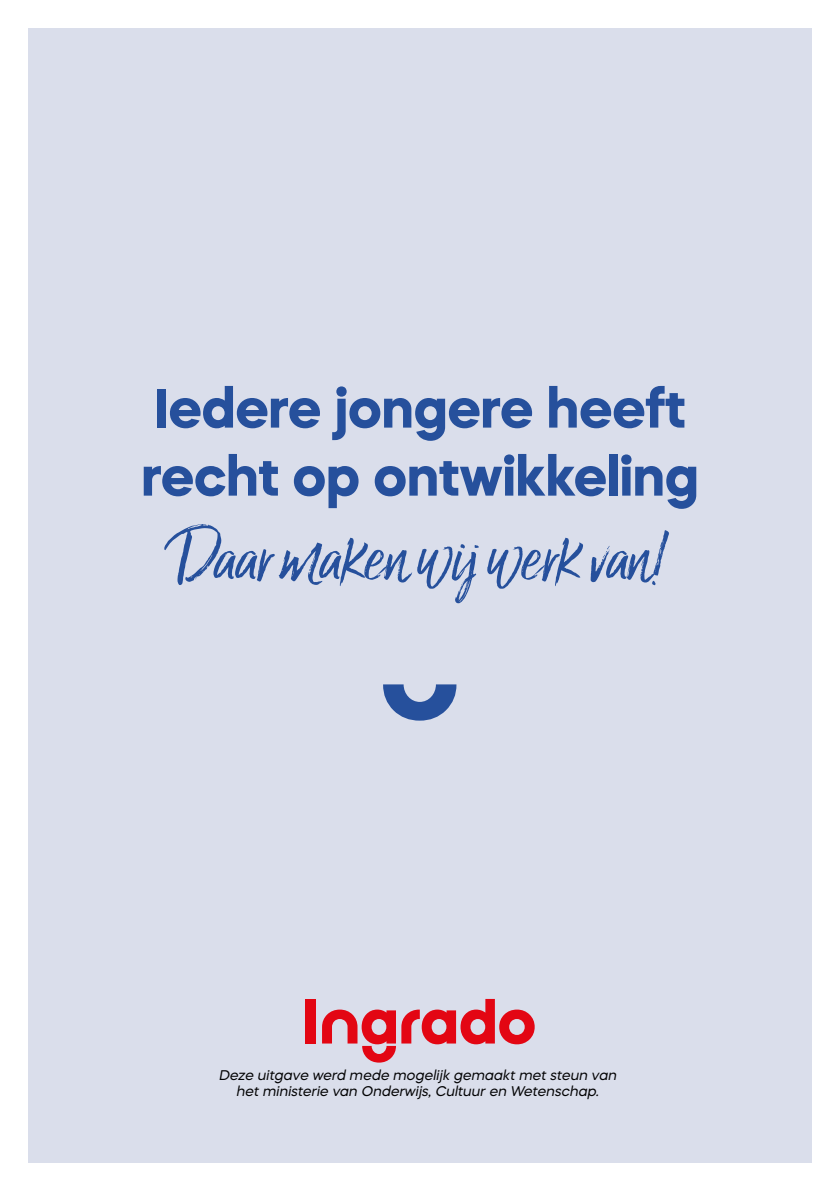
<style>
.page{position:relative;width:840px;height:1191px;background:#fff}
.page>*{position:absolute;margin:0;border:0;box-sizing:border-box;transform-origin:0 0}
.t1{font:85.2px "Lucky Fellas Narrow";color:#26509c}
.t2{font:700 55.6px/68px "Mazzard H";color:#26509c}
.t3{font:italic 14px/16px "Mazzard H";color:#020203;text-align:center}
</style>
<div class="page">
<div style="left:28px;top:28px;width:783px;height:1134px;background:#dadeeb"></div>
<svg style="left:383px;top:684px;width:73px;height:36px"></svg>
<div style="left:305px;top:999px;width:10px;height:44px;background:#e30613"></div>
<svg style="left:322px;top:999px;width:212px;height:63px"></svg>
<p class="t2" style="left:141px;top:373px;width:558px">Iedere jongere heeft recht op ontwikkeling</p>
<p class="t1" style="left:171px;top:510px;width:498px">Daar maken wij werk van!</p>
<p class="t3" style="left:219px;top:1066px;width:399px">Deze uitgave werd mede mogelijk gemaakt met steun van het ministerie van Onderwijs, Cultuur en Wetenschap.</p>
</div>
